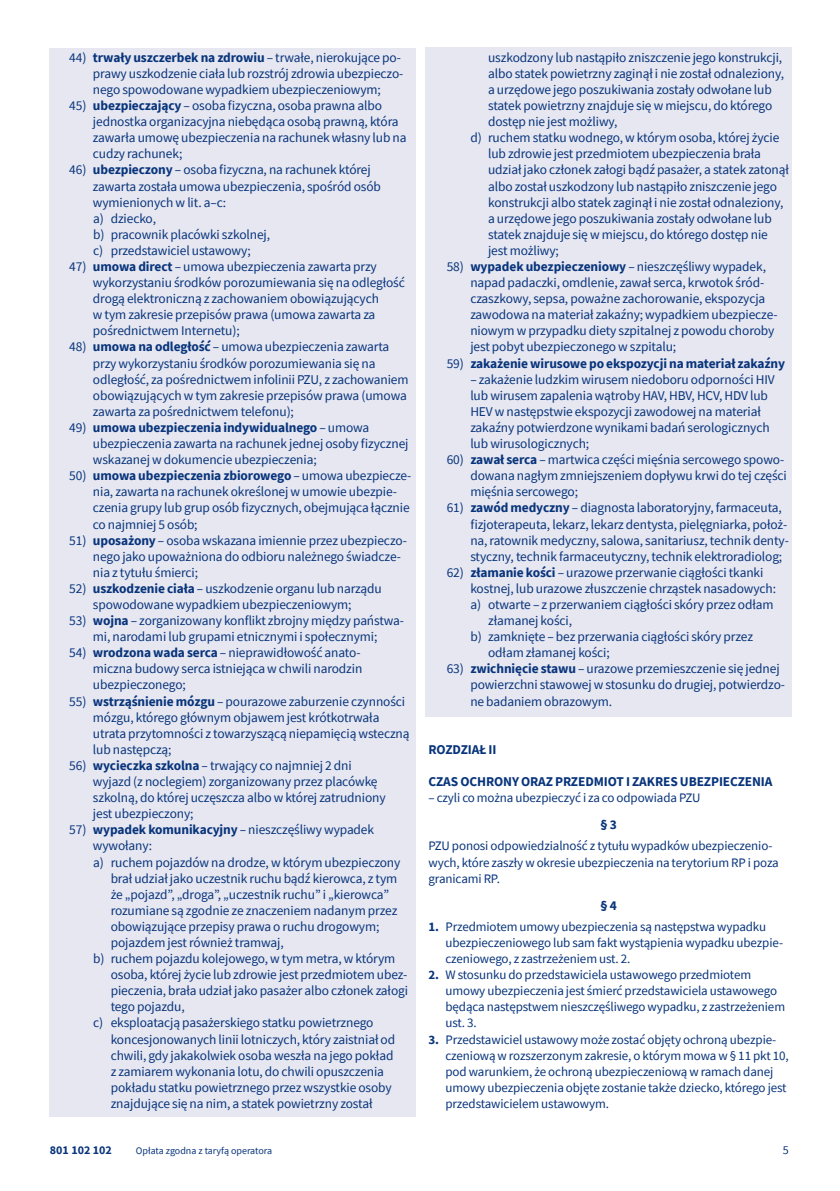
<style>
.page{position:relative;width:840px;height:1191px;background:#fff}
.page>*{position:absolute;margin:0;border:0;box-sizing:border-box;transform-origin:0 0}
._2_II_st_1cyfra_pod{font:13.4px/16px "Source Sans Pro";letter-spacing:-.01em;color:#08347b}
._5_III_st_pod_2_cyfr{font:13.4px/16px "Source Sans Pro";letter-spacing:-.01em;color:#08347b}
._01_ROZDZIAŁ{font:700 13.4px "Source Sans Pro";letter-spacing:-.01em;color:#08347b}
._2_II_st_1cyfra_pod-2{font:700 13.4px "Source Sans Pro";letter-spacing:-.01em;color:#08347b}
._02_PARAGRAF{font:700 13.4px "Source Sans Pro";color:#08347b}
._1_Treść_normal_I_st{font:13px/16px "Source Sans Pro";letter-spacing:-.01em;color:#08347b}
.t1{font:700 12px "Source Sans Pro";color:#08347b}
.t2{font:12px "Source Sans Pro";color:#08347b}
.t3{font:10px "Source Sans Pro";color:#08347b}
.s1{font-weight:700}
.s2{font-weight:400}
</style>
<div class="page">
<div style="left:425px;top:47px;width:366px;height:669px;background:#e6e7f1"></div>
<div style="left:49px;top:48px;width:366px;height:1068px;background:#e6e7f1"></div>
<p class="_2_II_st_1cyfra_pod" style="left:93px;top:49px;width:312px;text-indent:-24px">44) <span class="s1">trwały uszczerbek na zdrowiu</span> – trwałe, nierokujące po&shy;prawy uszkodzenie ciała lub rozstrój zdrowia ubezpieczo&shy;nego spowodowane wypadkiem ubezpieczeniowym;</p>
<p class="_2_II_st_1cyfra_pod" style="left:93px;top:97px;width:315px;text-indent:-24px">45) <span class="s1">ubezpieczający</span> – osoba fizyczna, osoba prawna albo jednostka organizacyjna niebędąca osobą prawną, która zawarła umowę ubezpieczenia na rachunek własny lub na cudzy rachunek;</p>
<p class="_2_II_st_1cyfra_pod" style="left:93px;top:162px;width:289px;text-indent:-24px">46) <span class="s1">ubezpieczony</span> – osoba fizyczna, na rachunek której zawarta została umowa ubezpieczenia, spośród osób wymienionych w lit. a–c:</p>
<p class="_5_III_st_pod_2_cyfr" style="left:93px;top:210px;width:64px">a) dziecko,</p>
<p class="_5_III_st_pod_2_cyfr" style="left:93px;top:226px;width:178px">b) pracownik placówki szkolnej,</p>
<p class="_5_III_st_pod_2_cyfr" style="left:93px;top:242px;width:159px">c) przedstawiciel ustawowy;</p>
<p class="_2_II_st_1cyfra_pod" style="left:93px;top:258px;width:313px;text-indent:-24px">47) <span class="s1">umowa direct</span> – umowa ubezpieczenia zawarta przy wykorzystaniu środków porozumiewania się na odległość drogą elektroniczną z zachowaniem obowiązujących<br>w tym zakresie przepisów prawa (umowa zawarta za pośrednictwem Internetu);</p>
<p class="_2_II_st_1cyfra_pod" style="left:93px;top:339px;width:317px;text-indent:-24px">48) <span class="s1">umowa na odległość</span> – umowa ubezpieczenia zawarta przy wykorzystaniu środków porozumiewania się na odległość, za pośrednictwem infolinii PZU, z zachowaniem obowiązujących w tym zakresie przepisów prawa (umowa zawarta za pośrednictwem telefonu);</p>
<p class="_2_II_st_1cyfra_pod" style="left:93px;top:419px;width:317px;text-indent:-24px">49) <span class="s1">umowa ubezpieczenia indywidualnego</span> – umowa ubezpieczenia zawarta na rachunek jednej osoby fizycznej wskazanej w dokumencie ubezpieczenia;</p>
<p class="_2_II_st_1cyfra_pod" style="left:93px;top:468px;width:320px;text-indent:-24px">50) <span class="s1">umowa ubezpieczenia zbiorowego</span> – umowa ubezpiecze&shy;nia, zawarta na rachunek określonej w umowie ubezpie&shy;czenia grupy lub grup osób fizycznych, obejmująca łącznie co najmniej 5 osób;</p>
<p class="_2_II_st_1cyfra_pod" style="left:93px;top:532px;width:315px;text-indent:-24px">51) <span class="s1">uposażony</span> – osoba wskazana imiennie przez ubezpieczo&shy;nego jako upoważniona do odbioru należnego świadcze&shy;nia z tytułu śmierci;</p>
<p class="_2_II_st_1cyfra_pod" style="left:69px;top:580px;width:314px;text-align:center">52) <span class="s1">uszkodzenie ciała</span> – uszkodzenie organu lub narządu spowodowane wypadkiem ubezpieczeniowym;</p>
<p class="_2_II_st_1cyfra_pod" style="left:69px;top:612px;width:336px;text-align:center">53) <span class="s1">wojna</span> – zorganizowany konflikt zbrojny między państwa&shy;mi, narodami lub grupami etnicznymi i społecznymi;</p>
<p class="_2_II_st_1cyfra_pod" style="left:93px;top:645px;width:271px;text-indent:-24px">54) <span class="s1">wrodzona wada serca</span> – nieprawidłowość anato&shy;miczna budowy serca istniejąca w chwili narodzin ubezpieczonego;</p>
<p class="_2_II_st_1cyfra_pod" style="left:93px;top:693px;width:318px;text-indent:-24px">55) <span class="s1">wstrząśnienie mózgu</span> – pourazowe zaburzenie czynności mózgu, którego głównym objawem jest krótkotrwała utrata przytomności z towarzyszącą niepamięcią wsteczną lub następczą;</p>
<p class="_2_II_st_1cyfra_pod" style="left:93px;top:757px;width:294px;text-indent:-24px">56) <span class="s1">wycieczka szkolna</span> – trwający co najmniej 2 dni wyjazd (z noclegiem) zorganizowany przez placówkę szkolną, do której uczęszcza albo w której zatrudniony jest ubezpieczony;</p>
<p class="_2_II_st_1cyfra_pod" style="left:93px;top:821px;width:282px;text-indent:-24px">57) <span class="s1">wypadek komunikacyjny</span> – nieszczęśliwy wypadek wywołany:</p>
<p class="_5_III_st_pod_2_cyfr" style="left:111px;top:854px;width:291px;text-indent:-18px">a) ruchem pojazdów na drodze, w którym ubezpieczony brał udział jako uczestnik ruchu bądź kierowca, z tym że „pojazd”, „droga”, „uczestnik ruchu” i „kierowca” rozumiane są zgodnie ze znaczeniem nadanym przez obowiązujące przepisy prawa o ruchu drogowym; pojazdem jest również tramwaj,</p>
<p class="_5_III_st_pod_2_cyfr" style="left:111px;top:950px;width:299px;text-indent:-18px">b) ruchem pojazdu kolejowego, w tym metra, w którym osoba, której życie lub zdrowie jest przedmiotem ubez&shy;pieczenia, brała udział jako pasażer albo członek załogi tego pojazdu,</p>
<p class="_5_III_st_pod_2_cyfr" style="left:111px;top:1015px;width:286px;text-indent:-18px">c) eksploatacją pasażerskiego statku powietrznego koncesjonowanych linii lotniczych, który zaistniał od chwili, gdy jakakolwiek osoba weszła na jego pokład z zamiarem wykonania lotu, do chwili opuszczenia pokładu statku powietrznego przez wszystkie osoby znajdujące się na nim, a statek powietrzny został</p>
<p class="_5_III_st_pod_2_cyfr" style="left:488px;top:49px;width:297px">uszkodzony lub nastąpiło zniszczenie jego konstrukcji, albo statek powietrzny zaginął i nie został odnaleziony, a urzędowe jego poszukiwania zostały odwołane lub statek powietrzny znajduje się w miejscu, do którego dostęp nie jest możliwy,</p>
<p class="_5_III_st_pod_2_cyfr" style="left:488px;top:130px;width:302px;text-indent:-18px">d) ruchem statku wodnego, w którym osoba, której życie lub zdrowie jest przedmiotem ubezpieczenia brała udział jako członek załogi bądź pasażer, a statek zatonął albo został uszkodzony lub nastąpiło zniszczenie jego konstrukcji albo statek zaginął i nie został odnaleziony, a urzędowe jego poszukiwania zostały odwołane lub statek znajduje się w miejscu, do którego dostęp nie jest możliwy;</p>
<p class="_2_II_st_1cyfra_pod" style="left:470px;top:258px;width:308px;text-indent:-24px">58) <span class="s1">wypadek ubezpieczeniowy</span> – nieszczęśliwy wypadek, napad padaczki, omdlenie, zawał serca, krwotok śród&shy;czaszkowy, sepsa, poważne zachorowanie, ekspozycja zawodowa na materiał zakaźny; wypadkiem ubezpiecze&shy;niowym w przypadku diety szpitalnej z powodu choroby jest pobyt ubezpieczonego w szpitalu;</p>
<p class="_2_II_st_1cyfra_pod-2" style="left:446px;top:354px;width:340px"><span class="s2">59)</span> zakażenie wirusowe po ekspozycji na materiał zakaźny</p>
<p class="_2_II_st_1cyfra_pod" style="left:470px;top:371px;width:306px">– zakażenie ludzkim wirusem niedoboru odporności HIV lub wirusem zapalenia wątroby HAV, HBV, HCV, HDV lub HEV w następstwie ekspozycji zawodowej na materiał zakaźny potwierdzone wynikami badań serologicznych lub wirusologicznych;</p>
<p class="_2_II_st_1cyfra_pod" style="left:470px;top:451px;width:318px;text-indent:-24px">60) <span class="s1">zawał serca</span> – martwica części mięśnia sercowego spowo&shy;dowana nagłym zmniejszeniem dopływu krwi do tej części mięśnia sercowego;</p>
<p class="_2_II_st_1cyfra_pod" style="left:470px;top:500px;width:320px;text-indent:-24px">61) <span class="s1">zawód medyczny</span> – diagnosta laboratoryjny, farmaceuta, fizjoterapeuta, lekarz, lekarz dentysta, pielęgniarka, położ&shy;na, ratownik medyczny, salowa, sanitariusz, technik denty&shy;styczny, technik farmaceutyczny, technik elektroradiolog;</p>
<p class="_2_II_st_1cyfra_pod" style="left:470px;top:564px;width:307px;text-indent:-24px">62) <span class="s1">złamanie kości</span> – urazowe przerwanie ciągłości tkanki kostnej, lub urazowe złuszczenie chrząstek nasadowych:</p>
<p class="_5_III_st_pod_2_cyfr" style="left:488px;top:596px;width:287px;text-indent:-18px">a) otwarte – z przerwaniem ciągłości skóry przez odłam złamanej kości,</p>
<p class="_5_III_st_pod_2_cyfr" style="left:488px;top:628px;width:266px;text-indent:-18px">b) zamknięte – bez przerwania ciągłości skóry przez odłam złamanej kości;</p>
<p class="_2_II_st_1cyfra_pod" style="left:470px;top:661px;width:316px;text-indent:-24px">63) <span class="s1">zwichnięcie stawu</span> – urazowe przemieszczenie się jednej powierzchni stawowej w stosunku do drugiej, potwierdzo&shy;ne badaniem obrazowym.</p>
<p class="_01_ROZDZIAŁ" style="left:428px;top:740px;width:69px">ROZDZIAŁ II</p>
<p class="_01_ROZDZIAŁ" style="left:428px;top:772px;width:345px">CZAS OCHRONY ORAZ PRZEDMIOT I ZAKRES UBEZPIECZENIA</p>
<p class="_1_Treść_normal_I_st" style="left:428px;top:789px;width:273px">– czyli co można ubezpieczyć i za co odpowiada PZU</p>
<p class="_02_PARAGRAF" style="left:600px;top:815px;width:18px">§3</p>
<p class="_1_Treść_normal_I_st" style="left:428px;top:838px;width:351px">PZU ponosi odpowiedzialność z tytułu wypadków ubezpieczenio&shy;wych, które zaszły w okresie ubezpieczenia na terytorium RP i poza granicami RP.</p>
<p class="_02_PARAGRAF" style="left:600px;top:896px;width:18px">§4</p>
<p class="_1_Treść_normal_I_st" style="left:445px;top:918px;width:339px;text-indent:-17px"><span class="s1">1.</span> Przedmiotem umowy ubezpieczenia są następstwa wypadku ubezpieczeniowego lub sam fakt wystąpienia wypadku ubezpie&shy;czeniowego, z zastrzeżeniem ust. 2.</p>
<p class="_1_Treść_normal_I_st" style="left:445px;top:966px;width:341px;text-indent:-17px"><span class="s1">2.</span> W stosunku do przedstawiciela ustawowego przedmiotem umowy ubezpieczenia jest śmierć przedstawiciela ustawowego będąca następstwem nieszczęśliwego wypadku, z zastrzeżeniem ust. 3.</p>
<p class="_1_Treść_normal_I_st" style="left:445px;top:1031px;width:344px;text-indent:-17px"><span class="s1">3.</span> Przedstawiciel ustawowy może zostać objęty ochroną ubezpie&shy;czeniową w rozszerzonym zakresie, o którym mowa w § 11 pkt 10, pod warunkiem, że ochroną ubezpieczeniową w ramach danej umowy ubezpieczenia objęte zostanie także dziecko, którego jest przedstawicielem ustawowym.</p>
<p class="t1" style="left:50px;top:1142px;width:63px">801 102 102</p>
<p class="t3" style="left:136px;top:1144px;width:138px">Opłata zgodna z taryfą operatora</p>
<p class="t2" style="left:782px;top:1142px;width:7px">5</p>
</div>
